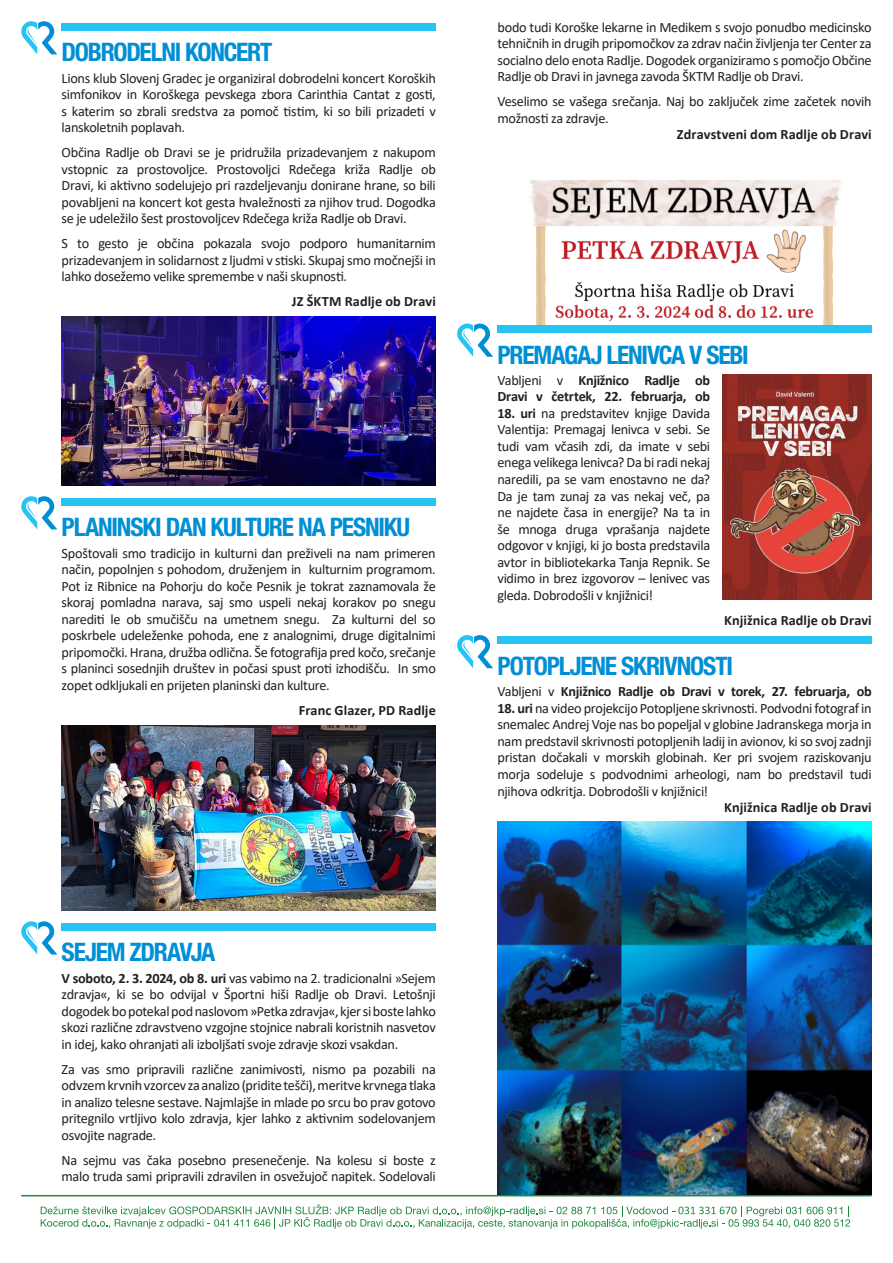
<style>
.page{position:relative;width:893px;height:1263px;background:#fff}
.page>*{position:absolute;margin:0;border:0;box-sizing:border-box;transform-origin:0 0}
.t1{font:700 condensed 25.5px "Helvetica Neue LT Pro";letter-spacing:-.045em;color:#008fd5}
.t2{font:14.25px/16.5px "Calibri";letter-spacing:-.025em;color:#231f20;text-align:justify}
.t3{font:700 14.25px "Calibri";color:#231f20}
.t4{font:700 14.25px/16.5px "Calibri";letter-spacing:-.02em;color:#231f20}
.s1{font-weight:700}
.s2{font-weight:400}
</style>
<div class="page">
<img style="left:530px;top:180px;width:311px;height:145px">
<div style="left:62px;top:23px;width:374px;height:7px;background:#27c3f3"></div>
<svg style="left:21px;top:21px;width:36px;height:33px"></svg>
<div style="left:62px;top:923px;width:374px;height:7px;background:#27c3f3"></div>
<svg style="left:21px;top:921px;width:36px;height:33px"></svg>
<div style="left:62px;top:498px;width:374px;height:7px;background:#27c3f3"></div>
<svg style="left:21px;top:496px;width:36px;height:33px"></svg>
<div style="left:497px;top:325px;width:375px;height:8px;background:#27c3f3"></div>
<svg style="left:457px;top:323px;width:36px;height:34px"></svg>
<div style="left:497px;top:637px;width:375px;height:7px;background:#27c3f3"></div>
<svg style="left:457px;top:635px;width:36px;height:33px"></svg>
<svg style="left:41px;top:1204px;width:809px;height:25px"></svg>
<hr style="left:21px;top:1195px;width:851px;height:1px;background:#20893d">
<img style="left:62px;top:317px;width:374px;height:169px">
<img style="left:497px;top:821px;width:375px;height:374px">
<img style="left:62px;top:725px;width:374px;height:186px">
<img style="left:723px;top:374px;width:149px;height:226px">
<h1 class="t1" style="left:62px;top:37px;width:212px">DOBRODELNI KONCERT</h1>
<p class="t2" style="left:62px;top:69px;width:376px">Lions klub Slovenj Gradec je organiziral dobrodelni koncert Koroških simfonikov in Koroškega pevskega zbora Carinthia Cantat z gosti, s katerim so zbrali sredstva za pomoč tistim, ki so bili prizadeti v lanskoletnih poplavah.</p>
<p class="t2" style="left:62px;top:144px;width:376px">Občina Radlje ob Dravi se je pridružila prizadevanjem z nakupom vstopnic za prostovoljce. Prostovoljci Rdečega križa Radlje ob Dravi, ki aktivno sodelujejo pri razdeljevanju donirane hrane, so bili povabljeni na koncert kot gesta hvaležnosti za njihov trud. Dogodka se je udeležilo šest prostovoljcev Rdečega križa Radlje ob Dravi.</p>
<p class="t2" style="left:62px;top:235px;width:376px">S to gesto je občina pokazala svojo podporo humanitarnim prizadevanjem in solidarnost z ljudmi v stiski. Skupaj smo močnejši in lahko dosežemo velike spremembe v naši skupnosti.</p>
<p class="t3" style="left:292px;top:291px;width:145px">JZ ŠKTM Radlje ob Dravi</p>
<h1 class="t1" style="left:62px;top:512px;width:350px">PLANINSKI DAN KULTURE NA PESNIKU</h1>
<p class="t2" style="left:62px;top:544px;width:376px">Spoštovali smo tradicijo in kulturni dan preživeli na nam primeren način, popolnjen s pohodom, druženjem in kulturnim programom.<br>Pot iz Ribnice na Pohorju do koče Pesnik je tokrat zaznamovala že skoraj pomladna narava, saj smo uspeli nekaj korakov po snegu narediti le ob smučišču na umetnem snegu. Za kulturni del so poskrbele udeleženke pohoda, ene z analognimi, druge digitalnimi pripomočki. Hrana, družba odlična. Še fotografija pred kočo, srečanje s planinci sosednjih društev in počasi spust proti izhodišču. In smo zopet odkljukali en prijeten planinski dan kulture.</p>
<p class="t3" style="left:299px;top:700px;width:138px">Franc Glazer, PD Radlje</p>
<h1 class="t1" style="left:62px;top:937px;width:155px">SEJEM ZDRAVJA</h1>
<p class="t2" style="left:62px;top:969px;width:376px"><span class="s1">V soboto, 2. 3. 2024, ob 8. uri</span> vas vabimo na 2. tradicionalni »Sejem zdravja«, ki se bo odvijal v Športni hiši Radlje ob Dravi. Letošnji dogodek bo potekal pod naslovom »Petka zdravja«, kjer si boste lahko skozi različne zdravstveno vzgojne stojnice nabrali koristnih nasvetov in idej, kako ohranjati ali izboljšati svoje zdravje skozi vsakdan.</p>
<p class="t2" style="left:62px;top:1060px;width:376px">Za vas smo pripravili različne zanimivosti, nismo pa pozabili na odvzem krvnih vzorcev za analizo (pridite tešči), meritve krvnega tlaka in analizo telesne sestave. Najmlajše in mlade po srcu bo prav gotovo pritegnilo vrtljivo kolo zdravja, kjer lahko z aktivnim sodelovanjem osvojite nagrade.</p>
<p class="t2" style="left:62px;top:1151px;width:376px">Na sejmu vas čaka posebno presenečenje. Na kolesu si boste z malo truda sami pripravili zdravilen in osvežujoč napitek. Sodelovali</p>
<p class="t2" style="left:497px;top:19px;width:376px">bodo tudi Koroške lekarne in Medikem s svojo ponudbo medicinsko tehničnih in drugih pripomočkov za zdrav način življenja ter Center za socialno delo enota Radlje. Dogodek organiziramo s pomočjo Občine Radlje ob Dravi in javnega zavoda ŠKTM Radlje ob Dravi.</p>
<p class="t2" style="left:497px;top:93px;width:376px">Veselimo se vašega srečanja. Naj bo zaključek zime začetek novih možnosti za zdravje.</p>
<p class="t3" style="left:677px;top:125px;width:196px">Zdravstveni dom Radlje ob Dravi</p>
<h1 class="t1" style="left:497px;top:339px;width:253px">PREMAGAJ LENIVCA V SEBI</h1>
<p class="t4" style="left:497px;top:372px;width:214px"><span class="s2">Vabljeni v</span> Knjižnico Radlje ob<br>Dravi v četrtek, 22. februarja, ob</p>
<p class="t2" style="left:497px;top:405px;width:214px"><span class="s1">18. uri</span> na predstavitev knjige Davida Valentija: Premagaj lenivca v sebi. Se tudi vam včasih zdi, da imate v sebi enega velikega lenivca? Da bi radi nekaj naredili, pa se vam enostavno ne da?<br>Da je tam zunaj za vas nekaj več, pa ne najdete časa in energije? Na ta in še mnoga druga vprašanja najdete odgovor v knjigi, ki jo bosta predstavila avtor in bibliotekarka Tanja Repnik. Se vidimo in brez izgovorov – lenivec vas gleda. Dobrodošli v knjižnici!</p>
<p class="t3" style="left:724px;top:610px;width:149px">Knjižnica Radlje ob Dravi</p>
<h1 class="t1" style="left:497px;top:650px;width:237px">POTOPLJENE SKRIVNOSTI</h1>
<p class="t4" style="left:497px;top:683px;width:376px"><span class="s2">Vabljeni v</span> Knjižnico Radlje ob Dravi v torek, 27. februarja, ob</p>
<p class="t2" style="left:497px;top:700px;width:376px"><span class="s1">18. uri</span> na video projekcijo Potopljene skrivnosti. Podvodni fotograf in snemalec Andrej Voje nas bo popeljal v globine Jadranskega morja in nam predstavil skrivnosti potopljenih ladij in avionov, ki so svoj zadnji pristan dočakali v morskih globinah. Ker pri svojem raziskovanju morja sodeluje s podvodnimi arheologi, nam bo predstavil tudi njihova odkritja. Dobrodošli v knjižnici!</p>
<p class="t3" style="left:724px;top:797px;width:149px">Knjižnica Radlje ob Dravi</p>
</div>
